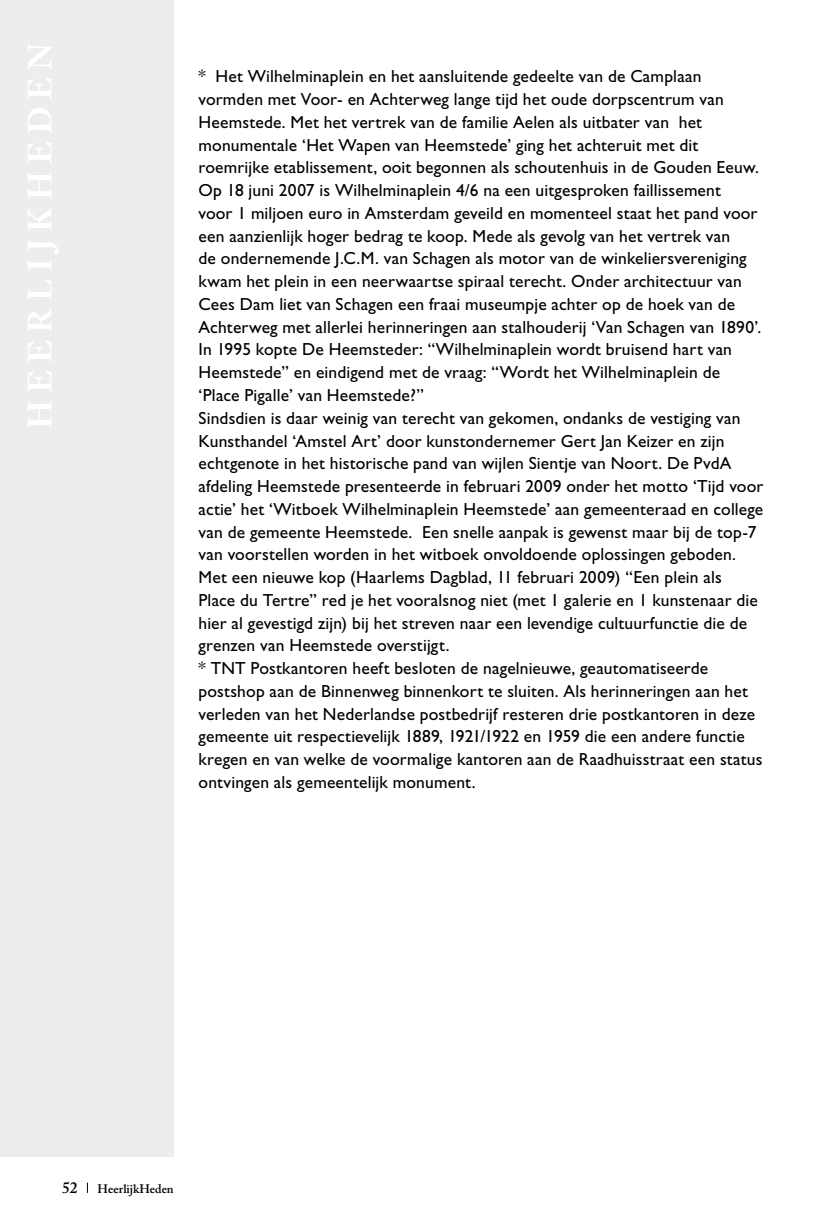
<style>
.page{position:relative;width:819px;height:1216px;background:#fff}
.page>*{position:absolute;margin:0;border:0;box-sizing:border-box;transform-origin:0 0}
.t1{font:17.5px/22.8px "Gill Sans Std";letter-spacing:.01em;color:#000}
.t2{font:600 15.75px "Adobe Caslon Pro";color:#000}
.t3{font:600 12.25px "Adobe Caslon Pro";color:#000}
</style>
<div class="page">
<div style="left:0;top:0;width:174px;height:1156px;background:#eceded"></div>
<p class="t1" style="left:198px;top:65px;width:566px">* Het Wilhelminaplein en het aansluitende gedeelte van de Camplaan vormden met Voor- en Achterweg lange tijd het oude dorpscentrum van Heemstede. Met het vertrek van de familie Aelen als uitbater van het monumentale ‘Het Wapen van Heemstede’ ging het achteruit met dit roemrijke etablissement, ooit begonnen als schoutenhuis in de Gouden Eeuw.<br>Op 18 juni 2007 is Wilhelminaplein 4/6 na een uitgesproken faillissement<br>voor 1 miljoen euro in Amsterdam geveild en momenteel staat het pand voor een aanzienlijk hoger bedrag te koop. Mede als gevolg van het vertrek van<br>de ondernemende J.C.M. van Schagen als motor van de winkeliersvereniging kwam het plein in een neerwaartse spiraal terecht. Onder architectuur van Cees Dam liet van Schagen een fraai museumpje achter op de hoek van de Achterweg met allerlei herinneringen aan stalhouderij ‘Van Schagen van 1890’.<br>In 1995 kopte De Heemsteder: “Wilhelminaplein wordt bruisend hart van Heemstede” en eindigend met de vraag: “Wordt het Wilhelminaplein de ‘Place Pigalle’ van Heemstede?”<br>Sindsdien is daar weinig van terecht van gekomen, ondanks de vestiging van Kunsthandel ‘Amstel Art’ door kunstondernemer Gert Jan Keizer en zijn echtgenote in het historische pand van wijlen Sientje van Noort. De PvdA afdeling Heemstede presenteerde in februari 2009 onder het motto ‘Tijd voor actie’ het ‘Witboek Wilhelminaplein Heemstede’ aan gemeenteraad en college van de gemeente Heemstede. Een snelle aanpak is gewenst maar bij de top-7 van voorstellen worden in het witboek onvoldoende oplossingen geboden.<br>Met een nieuwe kop (Haarlems Dagblad, 11 februari 2009) “Een plein als<br>Place du Tertre” red je het vooralsnog niet (met 1 galerie en 1 kunstenaar die hier al gevestigd zijn) bij het streven naar een levendige cultuurfunctie die de grenzen van Heemstede overstijgt.<br>* TNT Postkantoren heeft besloten de nagelnieuwe, geautomatiseerde postshop aan de Binnenweg binnenkort te sluiten. Als herinneringen aan het verleden van het Nederlandse postbedrijf resteren drie postkantoren in deze gemeente uit respectievelijk 1889, 1921/1922 en 1959 die een andere functie kregen en van welke de voormalige kantoren aan de Raadhuisstraat een status ontvingen als gemeentelijk monument.</p>
<p class="t2" style="left:62px;top:1178px;width:17px">52</p>
<p class="t3" style="left:98px;top:1181px;width:78px">HeerlijkHeden</p>
</div>
